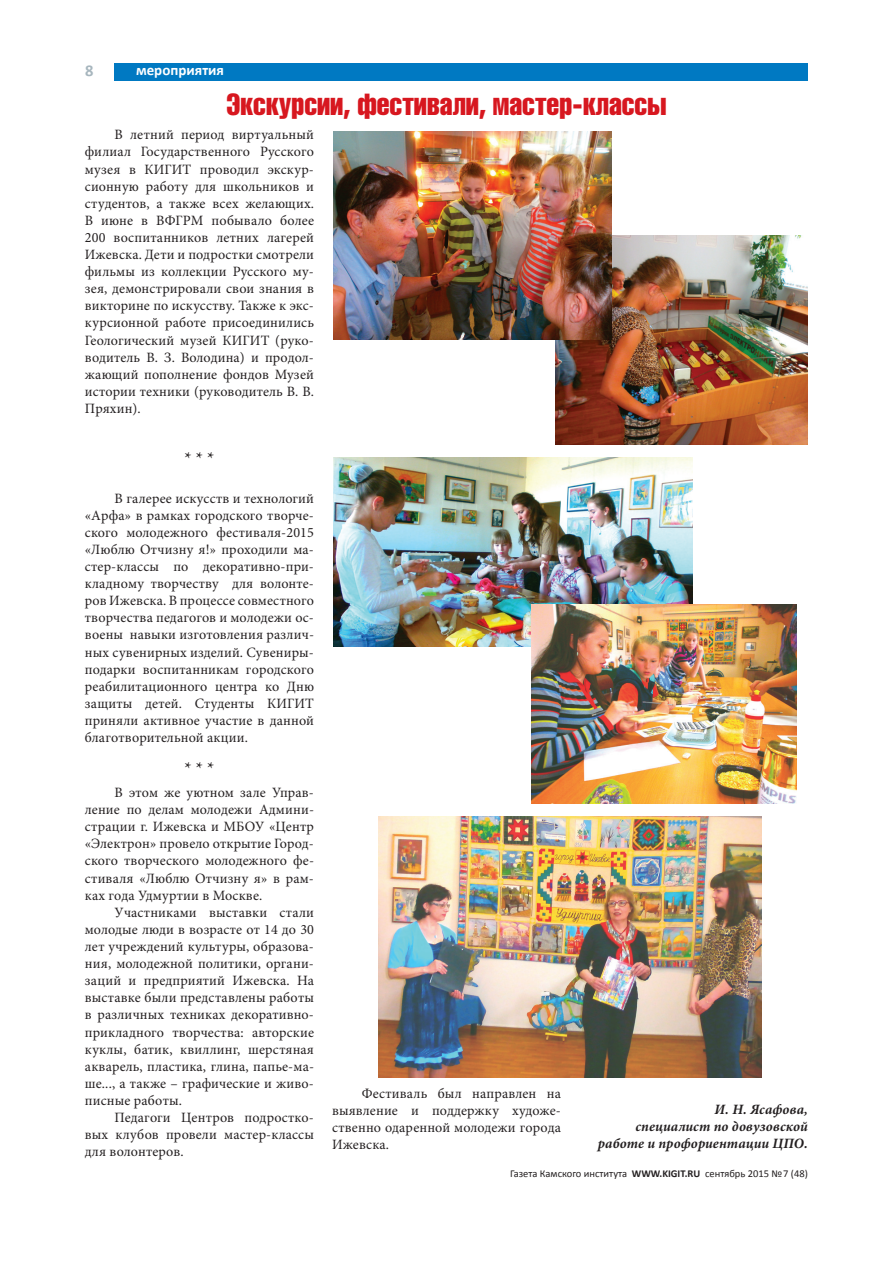
<style>
.page{position:relative;width:893px;height:1263px;background:#fff}
.page>*{position:absolute;margin:0;border:0;box-sizing:border-box;transform-origin:0 0}
.t1{font:30px "Helios Compressed";color:#d7171f}
.t2{font:18px "Minion Pro";color:#231f20}
.t3{font:700 16.5px "Calibri";color:#a7b6be}
.t4{font:700 15px "Calibri";color:#fff}
.t5{font:14.25px/17.1px "Minion Pro";letter-spacing:.01em;color:#231f20;text-align:justify}
.t6{font:italic 700 14.25px/17.1px "Minion Pro";letter-spacing:.01em;color:#231f20;text-align:right}
.t7{font:10.5px "Calibri";color:#231f20}
.s1{font-weight:700}
</style>
<div class="page">
<div style="left:115px;top:64px;width:693px;height:17px;background:#0079c2"></div>
<img style="left:555px;top:236px;width:253px;height:208px">
<img style="left:333px;top:131px;width:278px;height:209px">
<img style="left:333px;top:458px;width:359px;height:189px">
<img style="left:531px;top:604px;width:265px;height:199px">
<img style="left:379px;top:816px;width:382px;height:261px">
<p class="t3" style="left:85px;top:60px;width:10px">8</p>
<p class="t4" style="left:136px;top:61px;width:89px">мероприятия</p>
<h1 class="t1" style="left:227px;top:86px;width:441px">Экскурсии, фестивали, мастер-классы</h1>
<p class="t5" style="left:85px;top:126px;width:231px;text-indent:30px">В летний период виртуальный филиал Государственного Русского музея в КИГИТ проводил экскур&shy;сионную работу для школьников и студентов, а также всех желающих.<br>В июне в ВФГРМ побывало более 200 воспитанников летних лагерей Ижевска. Дети и подростки смотрели фильмы из коллекции Русского му&shy;зея, демонстрировали свои знания в викторине по искусству. Также к экс&shy;курсионной работе присоединились Геологический музей КИГИТ (руко&shy;водитель В. З. Володина) и продол&shy;жающий пополнение фондов Музей истории техники (руководитель В. В.<br>Пряхин).</p>
<p class="t2" style="left:185px;top:446px;width:31px">* * *</p>
<p class="t5" style="left:85px;top:489px;width:231px;text-indent:30px">В галерее искусств и технологий «Арфа» в рамках городского творче&shy;ского молодежного фестиваля-2015 «Люблю Отчизну я!» проходили ма&shy;стер-классы по декоративно-при&shy;кладному творчеству для волонте&shy;ров Ижевска. В процессе совместного творчества педагогов и молодежи ос&shy;воены навыки изготовления различ&shy;ных сувенирных изделий. Сувениры&shy;подарки воспитанникам городского реабилитационного центра ко Дню защиты детей. Студенты КИГИТ приняли активное участие в данной благотворительной акции.</p>
<p class="t2" style="left:185px;top:757px;width:31px">* * *</p>
<p class="t5" style="left:85px;top:784px;width:231px;text-indent:30px">В этом же уютном зале Управ&shy;ление по делам молодежи Админи&shy;страции г. Ижевска и МБОУ «Центр «Электрон» провело открытие Город&shy;ского творческого молодежного фе&shy;стиваля «Люблю Отчизну я» в рам&shy;ках года Удмуртии в Москве.</p>
<p class="t5" style="left:85px;top:904px;width:231px;text-indent:30px">Участниками выставки стали молодые люди в возрасте от 14 до 30 лет учреждений культуры, образова&shy;ния, молодежной политики, органи&shy;заций и предприятий Ижевска. На выставке были представлены работы в различных техниках декоративно&shy;прикладного творчества: авторские куклы, батик, квиллинг, шерстяная акварель, пластика, глина, папье-ма&shy;ше..., а также – графические и живо&shy;писные работы.</p>
<p class="t5" style="left:85px;top:1109px;width:231px;text-indent:30px">Педагоги Центров подростко&shy;вых клубов провели мастер-классы для волонтеров.</p>
<p class="t5" style="left:332px;top:1085px;width:230px;text-indent:30px">Фестиваль был направлен на выявление и поддержку художе&shy;ственно одаренной молодежи города Ижевска.</p>
<p class="t6" style="left:598px;top:1100px;width:212px">И. Н. Ясафова,<br>специалист по довузовской работе и профориентации ЦПО.</p>
<p class="t7" style="left:510px;top:1167px;width:299px">Газета Камского института <span class="s1">WWW.KIGIT.RU</span> сентябрь 2015 №7 (48)</p>
</div>
